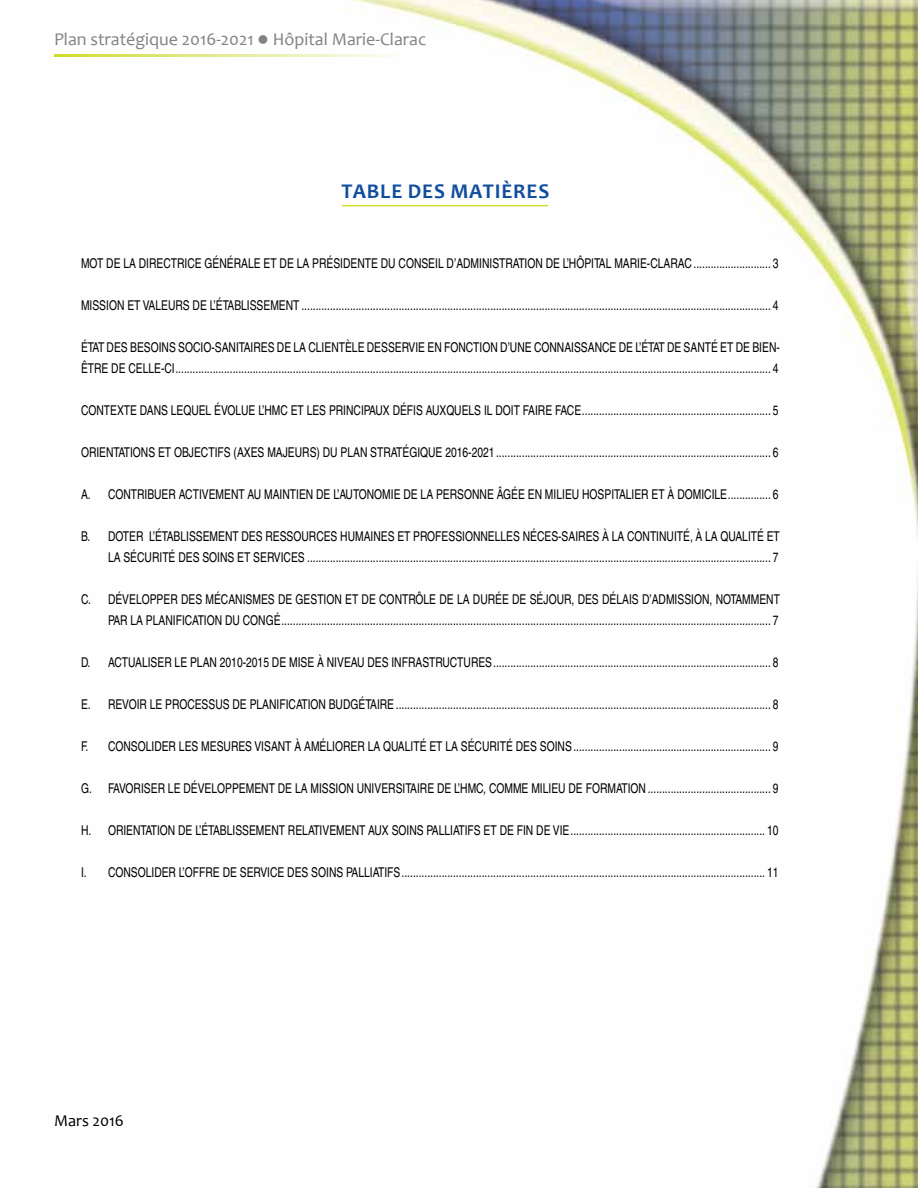
<style>
.page{position:relative;width:918px;height:1188px;background:#fff}
.page>*{position:absolute;margin:0;border:0;box-sizing:border-box;transform-origin:0 0}
.t1{font:700 21px "Candara";letter-spacing:.04em;color:#104e9d}
.t2{font:18px "Candara";color:#808285}
.t3{font:16.5px "Candara";color:#000}
.t4{font:condensed 13.5px/21px "Helvetica LT";color:#000;text-align:right;scale:.93 1}
</style>
<div class="page">
<img style="left:341px;top:0;width:577px;height:1188px">
<hr style="left:54px;top:54px;width:405px;height:3px;background:#fff">
<hr style="left:342px;top:205px;width:206px;height:1px;background:#d0dd2a">
<h2 class="t2" style="left:54px;top:28px;width:374px">Plan stratégique 2016-2021 ● Hôpital Marie-Clarac</h2>
<h1 class="t1" style="left:341px;top:178px;width:210px">TABLE DES MATIÈRES</h1>
<p class="t4" style="left:81px;top:253px;width:752px">MOT DE LA DIRECTRICE GÉNÉRALE ET DE LA PRÉSIDENTE DU CONSEIL D’ADMINISTRATION DE L’HÔPITAL MARIE-CLARAC........................... 3</p>
<p class="t4" style="left:81px;top:295px;width:752px">MISSION ET VALEURS DE L’ÉTABLISSEMENT .................................................................................................................................................................... 4</p>
<p class="t4" style="left:81px;top:337px;width:753px;text-align:left">ÉTAT DES BESOINS SOCIO-SANITAIRES DE LA CLIENTÈLE DESSERVIE EN FONCTION D’UNE CONNAISSANCE DE L’ÉTAT DE SANTÉ ET DE BIEN-<br>ÊTRE DE CELLE-CI................................................................................................................................................................................................................ 4</p>
<p class="t4" style="left:81px;top:400px;width:752px">CONTEXTE DANS LEQUEL ÉVOLUE L’HMC ET LES PRINCIPAUX DÉFIS AUXQUELS IL DOIT FAIRE FACE.................................................................. 5</p>
<p class="t4" style="left:81px;top:442px;width:752px">ORIENTATIONS ET OBJECTIFS (AXES MAJEURS) DU PLAN STRATÉGIQUE 2016-2021 ................................................................................................ 6</p>
<p class="t4" style="left:81px;top:484px;width:752px">A. CONTRIBUER ACTIVEMENT AU MAINTIEN DE L’AUTONOMIE DE LA PERSONNE ÂGÉE EN MILIEU HOSPITALIER ET À DOMICILE............... 6</p>
<p class="t4" style="left:81px;top:526px;width:753px">B. DOTER L’ÉTABLISSEMENT DES RESSOURCES HUMAINES ET PROFESSIONNELLES NÉCES-SAIRES À LA CONTINUITÉ, À LA QUALITÉ ET<br>LA SÉCURITÉ DES SOINS ET SERVICES .................................................................................................................................................................. 7</p>
<p class="t4" style="left:81px;top:589px;width:753px">C. DÉVELOPPER DES MÉCANISMES DE GESTION ET DE CONTRÔLE DE LA DURÉE DE SÉJOUR, DES DÉLAIS D’ADMISSION, NOTAMMENT<br>PAR LA PLANIFICATION DU CONGÉ........................................................................................................................................................................... 7</p>
<p class="t4" style="left:81px;top:652px;width:752px">D. ACTUALISER LE PLAN 2010-2015 DE MISE À NIVEAU DES INFRASTRUCTURES................................................................................................. 8</p>
<p class="t4" style="left:81px;top:694px;width:752px">E. REVOIR LE PROCESSUS DE PLANIFICATION BUDGÉTAIRE................................................................................................................................... 8</p>
<p class="t4" style="left:81px;top:736px;width:752px">F. CONSOLIDER LES MESURES VISANT À AMÉLIORER LA QUALITÉ ET LA SÉCURITÉ DES SOINS..................................................................... 9</p>
<p class="t4" style="left:81px;top:778px;width:752px">G. FAVORISER LE DÉVELOPPEMENT DE LA MISSION UNIVERSITAIRE DE L’HMC, COMME MILIEU DE FORMATION........................................... 9</p>
<p class="t4" style="left:81px;top:820px;width:752px">H. ORIENTATION DE L’ÉTABLISSEMENT RELATIVEMENT AUX SOINS PALLIATIFS ET DE FIN DE VIE.................................................................... 10</p>
<p class="t4" style="left:81px;top:862px;width:752px">I. CONSOLIDER L’OFFRE DE SERVICE DES SOINS PALLIATIFS............................................................................................................................... 11</p>
<p class="t3" style="left:54px;top:1111px;width:72px">Mars 2016</p>
</div>
